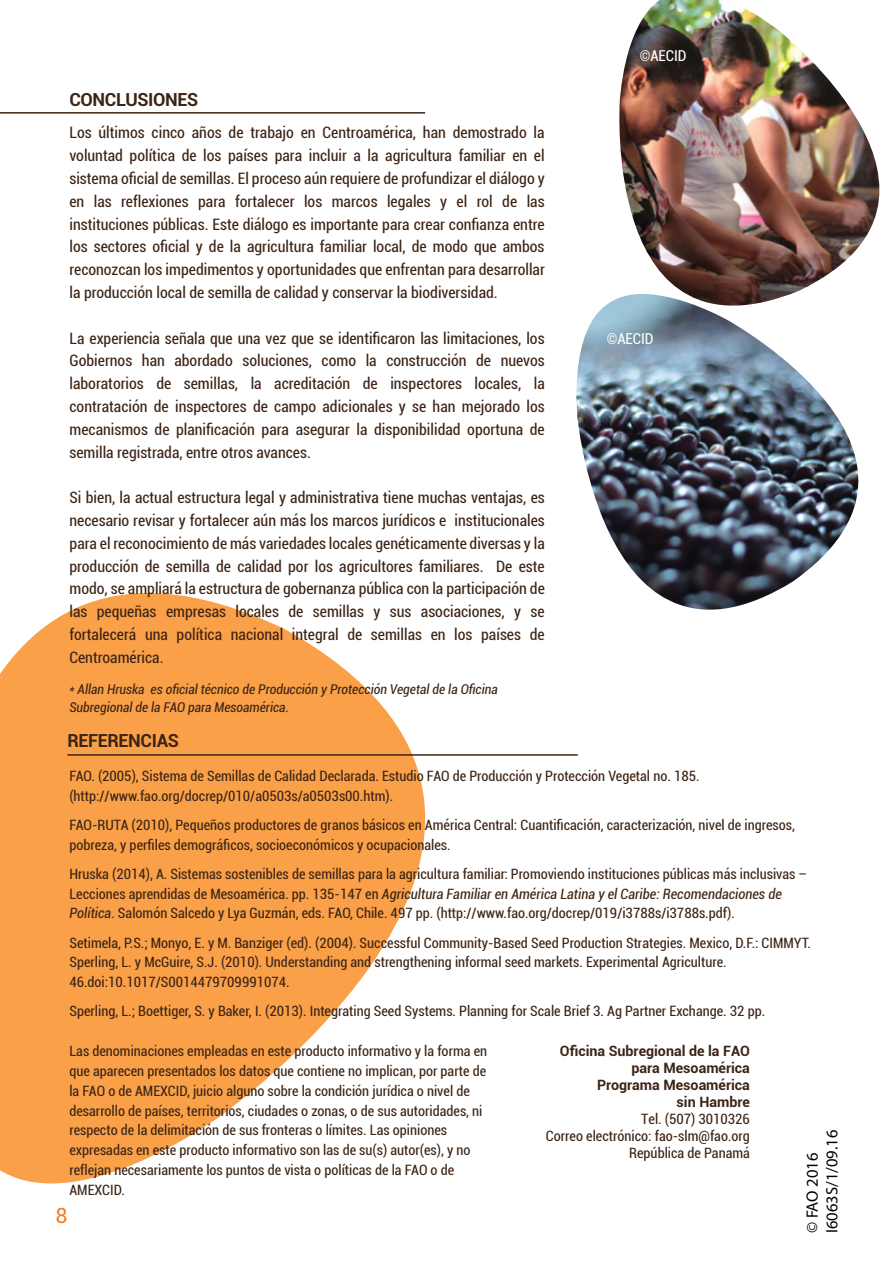
<style>
.page{position:relative;width:893px;height:1263px;background:#fff}
.page>*{position:absolute;margin:0;border:0;box-sizing:border-box;transform-origin:0 0}
.t1{font:21px "Roboto Slab";color:#f47a22}
.t2{font:700 18px "Roboto";letter-spacing:-.02em;color:#3c2415}
.t3{font:16.5px/19.8px "Myriad Pro";color:#000}
.t4{font:condensed 15.75px/22.8px "Roboto";color:#3c2415;text-align:justify}
.t5{font:condensed 15px "Roboto";color:#fff}
.t6{font:condensed 14.25px/19.8px "Roboto";color:#3c2415}
.t7{font:700 14.25px/17.1px "Roboto";color:#3c2415;text-align:right}
.t8{font:italic condensed 13.5px/17.9px "Roboto";color:#3c2415}
.s1{font-style:italic}
</style>
<div class="page">
<svg style="left:0;top:593px;width:426px;height:591px;fill:#f9a048"></svg>
<hr style="left:0;top:112px;width:425px;height:2px;background:#3c2415">
<hr style="left:67px;top:754px;width:511px;height:2px;background:#3c2415">
<img style="left:619px;top:0;width:261px;height:294px">
<img style="left:576px;top:294px;width:283px;height:316px">
<p class="t2" style="left:69px;top:87px;width:130px">CONCLUSIONES</p>
<p class="t4" style="left:69px;top:121px;width:477px">Los últimos cinco años de trabajo en Centroamérica, han demostrado la voluntad política de los países para incluir a la agricultura familiar en el sistema oficial de semillas. El proceso aún requiere de profundizar el diálogo y en las reflexiones para fortalecer los marcos legales y el rol de las instituciones públicas. Este diálogo es importante para crear confianza entre los sectores oficial y de la agricultura familiar local, de modo que ambos reconozcan los impedimentos y oportunidades que enfrentan para desarrollar la producción local de semilla de calidad y conservar la biodiversidad.</p>
<p class="t4" style="left:69px;top:326px;width:477px">La experiencia señala que una vez que se identificaron las limitaciones, los Gobiernos han abordado soluciones, como la construcción de nuevos laboratorios de semillas, la acreditación de inspectores locales, la contratación de inspectores de campo adicionales y se han mejorado los mecanismos de planificación para asegurar la disponibilidad oportuna de semilla registrada, entre otros avances.</p>
<p class="t4" style="left:69px;top:486px;width:477px">Si bien, la actual estructura legal y administrativa tiene muchas ventajas, es necesario revisar y fortalecer aún más los marcos jurídicos e institucionales para el reconocimiento de más variedades locales genéticamente diversas y la producción de semilla de calidad por los agricultores familiares. De este modo, se ampliará la estructura de gobernanza pública con la participación de las pequeñas empresas locales de semillas y sus asociaciones, y se fortalecerá una política nacional integral de semillas en los países de Centroamérica.</p>
<p class="t8" style="left:69px;top:680px;width:430px">* Allan Hruska es oficial técnico de Producción y Protección Vegetal de la Oficina<br>Subregional de la FAO para Mesoamérica.</p>
<p class="t5" style="left:640px;top:45px;width:49px">©AECID</p>
<p class="t5" style="left:607px;top:328px;width:49px">©AECID</p>
<p class="t2" style="left:67px;top:728px;width:113px">REFERENCIAS</p>
<p class="t6" style="left:69px;top:766px;width:632px">FAO. (2005), Sistema de Semillas de Calidad Declarada. Estudio FAO de Producción y Protección Vegetal no. 185. (http://www.fao.org/docrep/010/a0503s/a0503s00.htm).</p>
<p class="t6" style="left:69px;top:814px;width:727px">FAO-RUTA (2010), Pequeños productores de granos básicos en América Central: Cuantificación, caracterización, nivel de ingresos, pobreza, y perfiles demográficos, socioeconómicos y ocupacionales.</p>
<p class="t6" style="left:69px;top:863px;width:739px">Hruska (2014), A. Sistemas sostenibles de semillas para la agricultura familiar: Promoviendo instituciones públicas más inclusivas –<br>Lecciones aprendidas de Mesoamérica. pp. 135-147 en <span class="s1">Agricultura Familiar en América Latina y el Caribe: Recomendaciones de<br>Política</span>. Salomón Salcedo y Lya Guzmán, eds. FAO, Chile. 497 pp. (http://www.fao.org/docrep/019/i3788s/i3788s.pdf).</p>
<p class="t6" style="left:69px;top:932px;width:743px">Setimela, P.S.; Monyo, E. y M. Banziger (ed). (2004). Successful Community-Based Seed Production Strategies. Mexico, D.F.: CIMMYT.<br>Sperling, L. y McGuire, S.J. (2010). Understanding and strengthening informal seed markets. Experimental Agriculture.<br>46.doi:10.1017/S0014479709991074.</p>
<p class="t6" style="left:69px;top:1001px;width:697px">Sperling, L.; Boettiger, S. y Baker, I. (2013). Integrating Seed Systems. Planning for Scale Brief 3. Ag Partner Exchange. 32 pp.</p>
<p class="t6" style="left:69px;top:1041px;width:419px">Las denominaciones empleadas en este producto informativo y la forma en que aparecen presentados los datos que contiene no implican, por parte de la FAO o de AMEXCID, juicio alguno sobre la condición jurídica o nivel de desarrollo de países, territorios, ciudades o zonas, o de sus autoridades, ni respecto de la delimitación de sus fronteras o límites. Las opiniones expresadas en este producto informativo son las de su(s) autor(es), y no reflejan necesariamente los puntos de vista o políticas de la FAO o de AMEXCID.</p>
<h1 class="t1" style="left:56px;top:1201px;width:13px">8</h1>
<p class="t7" style="left:560px;top:1041px;width:192px">Oficina Subregional de la FAO para Mesoamérica<br>Programa Mesoamérica<br>sin Hambre</p>
<p class="t6" style="left:546px;top:1110px;width:206px;line-height:17.1px;text-align:right">Tel. (507) 3010326<br>Correo electrónico: fao-slm@fao.org<br>República de Panamá</p>
<p class="t3" style="left:802px;top:1233px;width:104px;rotate:-90deg">© FAO 2016<br>I6063S/1/09.16</p>
</div>
